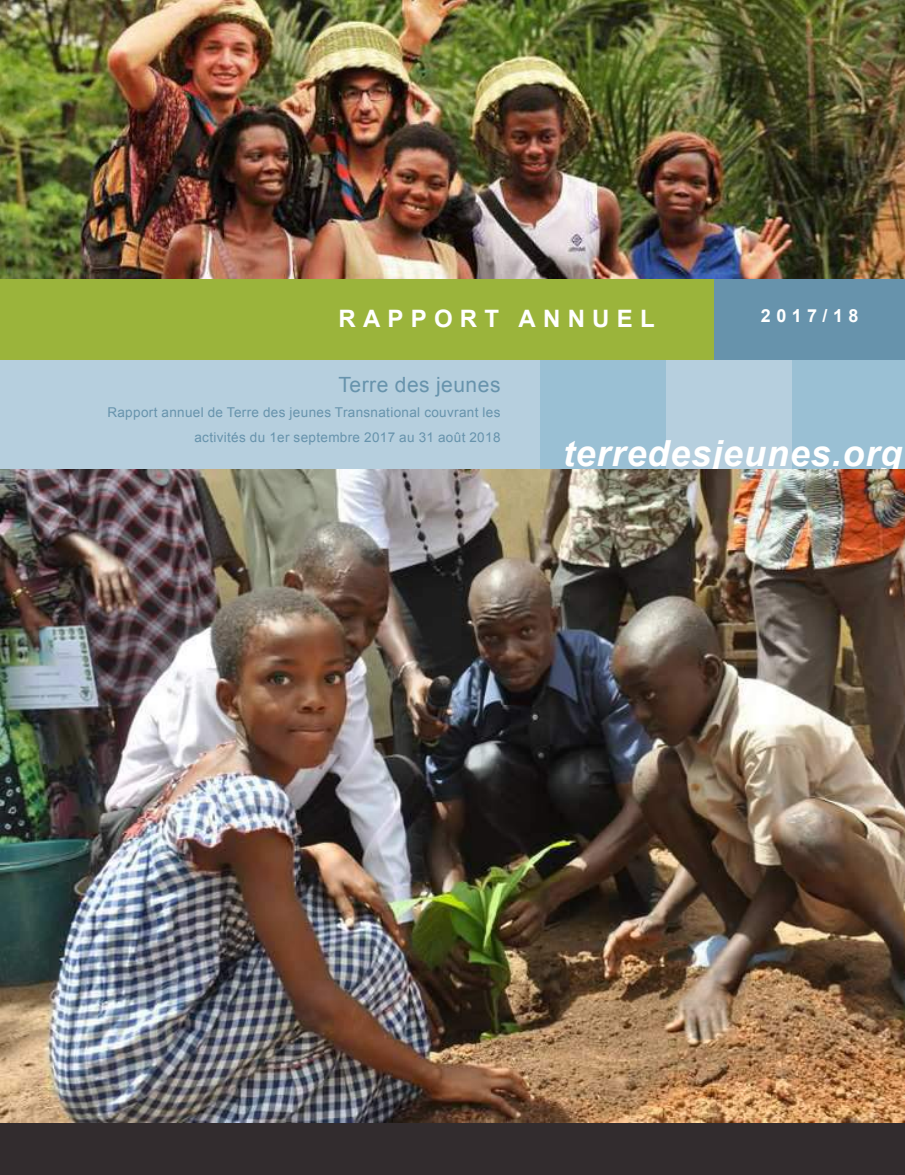
<style>
.page{position:relative;width:905px;height:1175px;background:#fff}
.page>*{position:absolute;margin:0;border:0;box-sizing:border-box;transform-origin:0 0}
.t1{font:italic 700 36px "Arial";letter-spacing:.025em;color:#fff}
.t2{font:700 24px "Arial";letter-spacing:.3em;color:#fff}
.t3{font:21px "Arial";letter-spacing:.025em;color:#6793ac}
.t4{font:700 18px "Arial";letter-spacing:.3em;color:#fff}
.t5{font:13.5px/24.8px "Arial";letter-spacing:.025em;color:#6793ac;text-align:right}
</style>
<div class="page">
<div style="left:0;top:0;width:904px;height:1174px;background:#322c2e"></div>
<div style="left:0;top:360px;width:540px;height:109px;background:#b6cfde"></div>
<div style="left:0;top:279px;width:720px;height:81px;background:#9bb43b"></div>
<div style="left:714px;top:279px;width:190px;height:81px;background:#6793ac"></div>
<div style="left:540px;top:360px;width:126px;height:109px;background:#9ac0d4"></div>
<div style="left:666px;top:360px;width:126px;height:109px;background:#b6cfde"></div>
<div style="left:792px;top:360px;width:112px;height:109px;background:#9ac0d4"></div>
<img style="left:0;top:0;width:904px;height:279px">
<img style="left:0;top:469px;width:904px;height:653px">
<h2 class="t2" style="left:338px;top:302px;width:318px">RAPPORT ANNUEL</h2>
<h3 class="t4" style="left:761px;top:304px;width:99px">2017/18</h3>
<h3 class="t3" style="left:338px;top:371px;width:163px">Terre des jeunes</h3>
<p class="t5" style="left:107px;top:400px;width:394px">Rapport annuel de Terre des jeunes Transnational couvrant les activités du 1er septembre 2017 au 31 août 2018</p>
<h1 class="t1" style="left:562px;top:429px;width:341px">terredesjeunes.org</h1>
</div>
